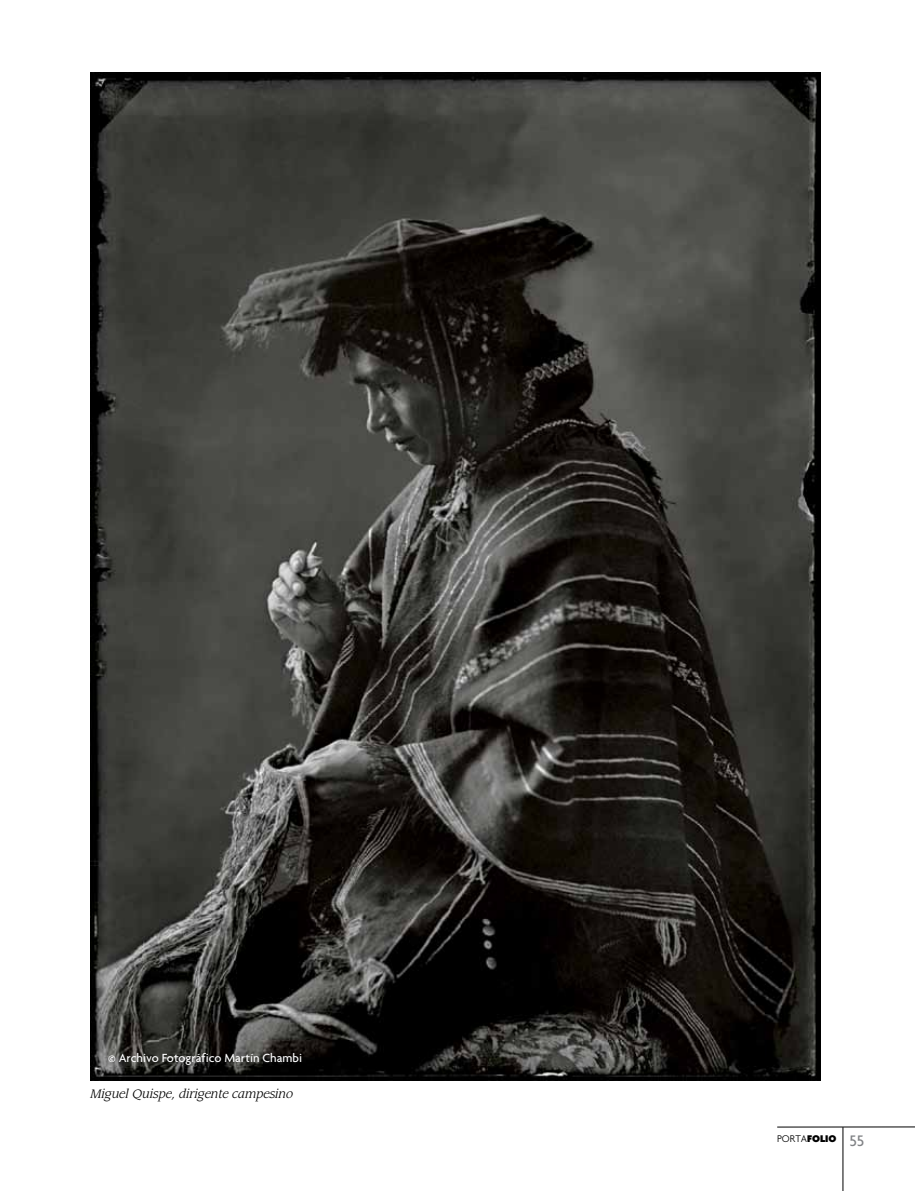
<style>
.page{position:relative;width:915px;height:1191px;background:#fff}
.page>*{position:absolute;margin:0;border:0;box-sizing:border-box;transform-origin:0 0}
.t1{font:500 12.75px "Agenda";color:#fff}
.t2{font:italic 12px "Leawood";color:#000}
.t3{font:300 10.5px "Agenda";color:#000}
.s1{font-weight:900}
.s2{font-weight:500;font-size:16.5px;color:#808285}
</style>
<div class="page">
<hr style="left:842px;top:1127px;width:1px;height:64px;background:#000">
<hr style="left:777px;top:1126px;width:137px;height:1px;background:#000">
<img style="left:90px;top:72px;width:730px;height:1008px">
<p class="t1" style="left:108px;top:1050px;width:195px">© Archivo Fotográfico Martín Chambi</p>
<p class="t2" style="left:90px;top:1086px;width:204px">Miguel Quispe, dirigente campesino</p>
<p class="t3" style="left:776px;top:1132px;width:88px">PORTA<span class="s1">FOLIO</span> <span class="s2">55</span></p>
</div>
